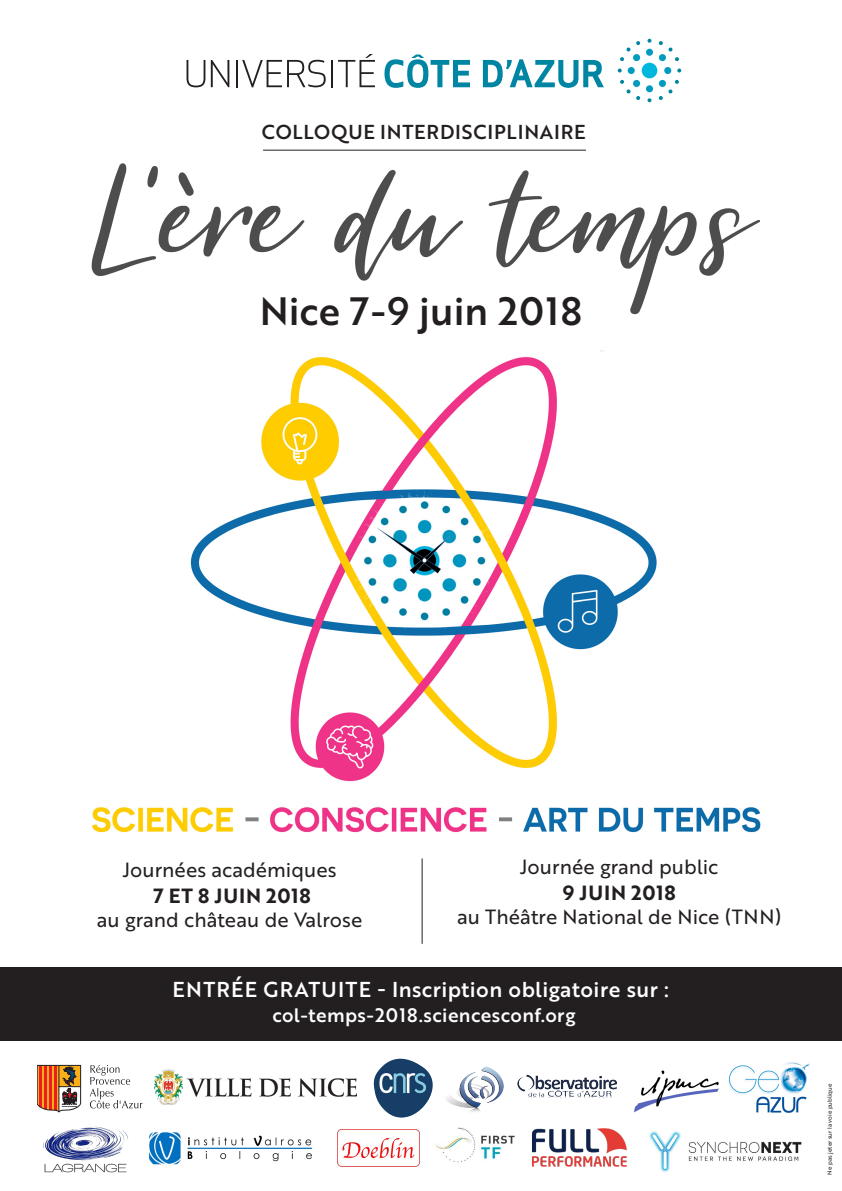
<style>
.page{position:relative;width:842px;height:1191px;background:#fff}
.page>*{position:absolute;margin:0;border:0;box-sizing:border-box;transform-origin:0 0}
.t1{font:38.4px "Brother 1816 Medium";color:#231f20}
.t2{font:21px "Brother 1816 Medium";letter-spacing:.02em;color:#fff}
.t3{font:20px "Brother 1816 Regular";color:#231f20}
.t4{font:20px "Brother 1816 Bold";letter-spacing:.04em;color:#231f20}
.t5{font:19.6px "Brother 1816 Medium";letter-spacing:.04em;color:#231f20}
.t6{font:19px "Brother 1816 Medium";letter-spacing:.02em;color:#fff}
.t7{font:6px "Brother 1816 Regular";color:#231f20}
</style>
<div class="page">
<div style="left:0;top:967px;width:842px;height:73px;background:#231f20"></div>
<img style="left:91px;top:163px;width:669px;height:152px">
<img style="left:92px;top:807px;width:669px;height:26px">
<div style="left:642px;top:63px;width:15px;height:15px;background:#00b8de;border-radius:50%"></div>
<div style="left:628px;top:67px;width:7px;height:7px;background:#009bbf;border-radius:50%"></div>
<div style="left:664px;top:67px;width:7px;height:7px;background:#009bbf;border-radius:50%"></div>
<div style="left:646px;top:49px;width:7px;height:7px;background:#009bbf;border-radius:50%"></div>
<div style="left:646px;top:85px;width:7px;height:7px;background:#009bbf;border-radius:50%"></div>
<svg style="left:677px;top:69px;width:4px;height:3px"></svg>
<svg style="left:647px;top:98px;width:4px;height:4px"></svg>
<svg style="left:647px;top:39px;width:4px;height:4px"></svg>
<svg style="left:659px;top:80px;width:20px;height:20px"></svg>
<svg style="left:659px;top:41px;width:20px;height:20px"></svg>
<svg style="left:618px;top:69px;width:4px;height:3px"></svg>
<svg style="left:620px;top:80px;width:20px;height:20px"></svg>
<svg style="left:620px;top:41px;width:20px;height:20px"></svg>
<svg style="left:187px;top:60px;width:18px;height:27px"></svg>
<svg style="left:211px;top:60px;width:18px;height:27px"></svg>
<hr style="left:236px;top:60px;width:2px;height:27px;background:#231f20">
<svg style="left:242px;top:60px;width:84px;height:27px"></svg>
<hr style="left:331px;top:60px;width:2px;height:27px;background:#231f20">
<svg style="left:338px;top:54px;width:37px;height:33px"></svg>
<svg style="left:384px;top:54px;width:86px;height:34px"></svg>
<svg style="left:483px;top:59px;width:121px;height:29px"></svg>
<hr style="left:263px;top:150px;width:323px;height:1px;background:#231f20">
<img style="left:155px;top:1069px;width:202px;height:35px">
<svg style="left:90px;top:1065px;width:52px;height:43px"></svg>
<svg style="left:37px;top:1065px;width:44px;height:47px;background:#bf7145"></svg>
<img style="left:374px;top:1058px;width:25px;height:43px">
<img style="left:446px;top:1066px;width:171px;height:46px">
<img style="left:635px;top:1070px;width:85px;height:42px">
<img style="left:728px;top:1062px;width:82px;height:51px">
<img style="left:149px;top:1132px;width:163px;height:33px">
<img style="left:532px;top:1128px;width:95px;height:39px">
<img style="left:649px;top:1131px;width:32px;height:41px">
<img style="left:688px;top:1141px;width:114px;height:20px">
<img style="left:337px;top:1129px;width:82px;height:37px">
<img style="left:435px;top:1127px;width:80px;height:36px">
<img style="left:43px;top:1126px;width:86px;height:47px">
<hr style="left:422px;top:858px;width:1px;height:85px;background:#231f20">
<img style="left:190px;top:350px;width:467px;height:432px">
<p class="t5" style="left:262px;top:118px;width:325px">COLLOQUE INTERDISCIPLINAIRE</p>
<p class="t1" style="left:260px;top:282px;width:324px">Nice 7-9 juin 2018</p>
<p class="t3" style="left:123px;top:855px;width:215px">Journées académiques</p>
<p class="t4" style="left:154px;top:880px;width:159px">7 ET 8 JUIN 2018</p>
<p class="t3" style="left:97px;top:905px;width:267px">au grand château de Valrose</p>
<p class="t3" style="left:520px;top:852px;width:200px">Journée grand public</p>
<p class="t4" style="left:563px;top:878px;width:114px">9 JUIN 2018</p>
<p class="t3" style="left:457px;top:902px;width:326px">au Théâtre National de Nice (TNN)</p>
<p class="t2" style="left:173px;top:973px;width:498px">ENTRÉE GRATUITE - Inscription obligatoire sur :</p>
<p class="t6" style="left:272px;top:1000px;width:305px">col-temps-2018.sciencesconf.org</p>
<p class="t7" style="left:825px;top:1174px;width:92px;rotate:-90deg">Ne pas jeter sur la voie publique</p>
</div>
